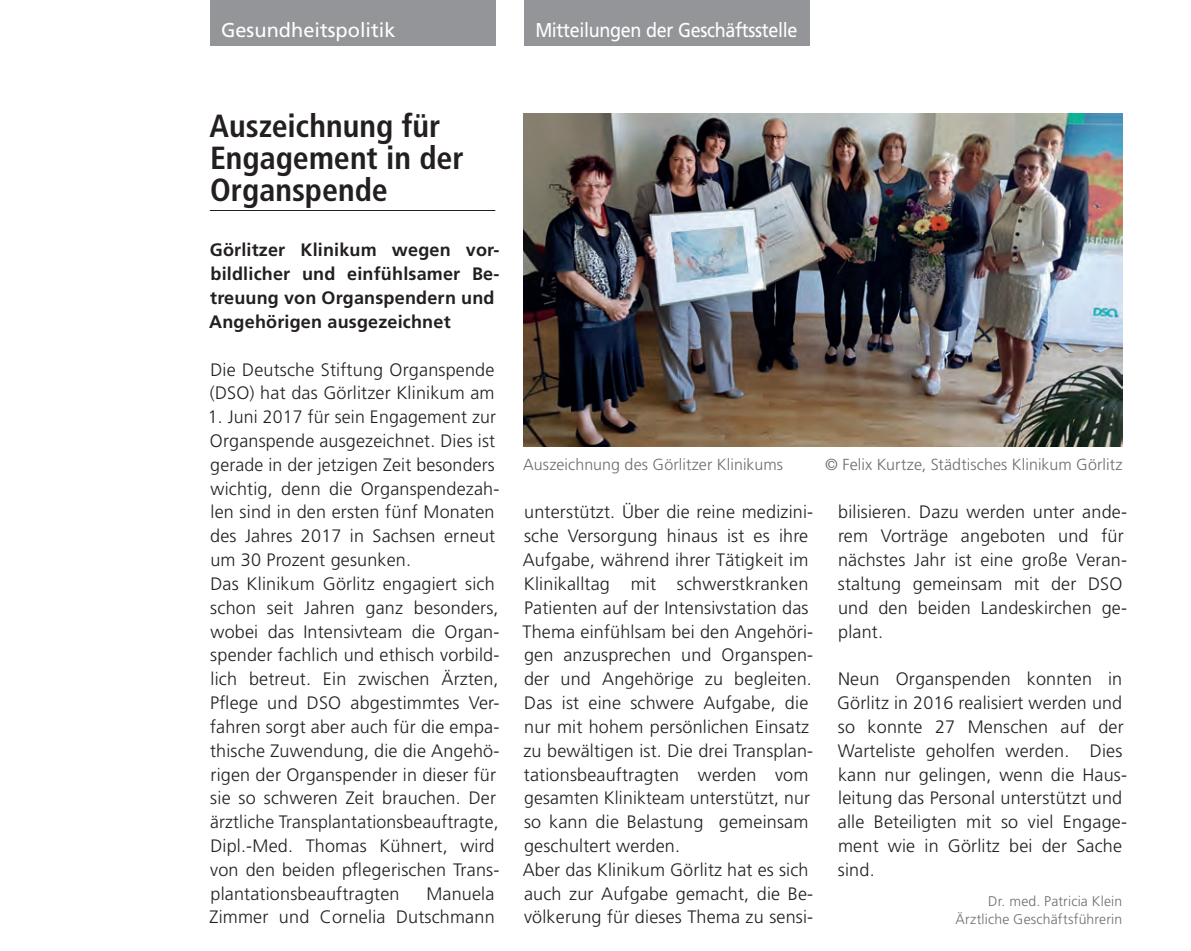
<style>
.page{position:relative;width:1191px;height:951px;background:#fff}
.page>*{position:absolute;margin:0;border:0;box-sizing:border-box;transform-origin:0 0}
.t1{font:700 condensed 32px/32px "Frutiger";color:#231f20}
.t2{font:20px "Frutiger";letter-spacing:-.02em;color:#fff;scale:.9 1}
.t3{font:20px "Frutiger";color:#fff}
.t4{font:300 18px/23.8px "Frutiger";letter-spacing:.01em;color:#231f20}
.t5{font:700 18px/23.8px "Frutiger";letter-spacing:.01em;color:#231f20}
.t6{font:300 16px "Frutiger";letter-spacing:.005em;color:#6c6d70}
.t7{font:300 14px/18px "Frutiger";letter-spacing:.015em;color:#6c6d70;text-align:right}
</style>
<div class="page">
<hr style="left:210px;top:210px;width:285px;height:1px;background:#231f20">
<div style="left:210px;top:0;width:285px;height:45px;background:#939598"></div>
<img style="left:523px;top:113px;width:600px;height:334px">
<div style="left:524px;top:0;width:285px;height:45px;background:#939598"></div>
<p class="t3" style="left:221px;top:18px;width:176px">Gesundheitspolitik</p>
<p class="t2" style="left:535px;top:18px;width:293px">Mitteilungen der Geschäftsstelle</p>
<h1 class="t1" style="left:210px;top:110px;width:256px">Auszeichnung für<br>Engagement in der<br>Organspende</h1>
<p class="t5" style="left:209px;top:238px;width:292px">Görlitzer Klinikum wegen vor&shy;bildlicher und einfühlsamer Be-- treuung von Organspendern und<br>Angehörigen ausgezeichnet</p>
<p class="t4" style="left:210px;top:357px;width:286px">Die Deutsche Stiftung Organspende (DSO) hat das Görlitzer Klinikum am</p>
<p class="t4" style="left:208px;top:405px;width:293px">1. Juni 2017 für sein Engagement zur Organspende ausgezeichnet. Dies ist gerade in der jetzigen Zeit besonders wichtig, denn die Organspendezah&shy;len sind in den ersten fünf Monaten des Jahres 2017 in Sachsen erneut um 30 Prozent gesunken.<br>Das Klinikum Görlitz engagiert sich schon seit Jahren ganz besonders, wobei das Intensivteam die Organ&shy;spender fachlich und ethisch vorbild&shy;lich betreut. Ein zwischen Ärzten, Pflege und DSO abgestimmtes Ver&shy;fahren sorgt aber auch für die empa&shy;thische Zuwendung, die die Angehö&shy;rigen der Organspender in dieser für sie so schweren Zeit brauchen. Der ärztliche Transplantationsbeauftragte, Dipl.-Med. Thomas Kühnert, wird von den beiden pflegerischen Trans&shy;plantationsbeauftragten</p>
<p class="t4" style="left:209px;top:881px;width:287px;text-align:right">Manuela<br>Zimmer und Cornelia Dutschmann</p>
<p class="t6" style="left:523px;top:456px;width:261px">Auszeichnung des Görlitzer Klinikums</p>
<p class="t6" style="left:825px;top:456px;width:299px">© Felix Kurtze, Städtisches Klinikum Görlitz</p>
<p class="t4" style="left:522px;top:500px;width:292px">unterstützt. Über die reine medizini&shy;sche Versorgung hinaus ist es ihre Aufgabe, während ihrer Tätigkeit im Klinikalltag mit schwerstkranken Patienten auf der Intensivstation das Thema einfühlsam bei den Angehöri&shy;gen anzusprechen und Organspen&shy;der und Angehörige zu begleiten.<br>Das ist eine schwere Aufgabe, die nur mit hohem persönlichen Einsatz zu bewältigen ist. Die drei Transplan&shy;tationsbeauftragten werden vom gesamten Klinikteam unterstützt, nur so kann die Belastung gemeinsam geschultert werden.<br>Aber das Klinikum Görlitz hat es sich auch zur Aufgabe gemacht, die Be-- völkerung für dieses Thema zu sensi-</p>
<p class="t4" style="left:838px;top:500px;width:291px">bilisieren. Dazu werden unter ande&shy;rem Vorträge angeboten und für nächstes Jahr ist eine große Veran&shy;staltung gemeinsam mit der DSO und den beiden Landeskirchen ge-- plant.</p>
<p class="t4" style="left:837px;top:667px;width:291px">Neun Organspenden konnten in<br>Görlitz in 2016 realisiert werden und so konnte 27 Menschen auf der<br>Warteliste geholfen werden. Dies kann nur gelingen, wenn die Haus&shy;leitung das Personal unterstützt und alle Beteiligten mit so viel Engage&shy;ment wie in Görlitz bei der Sache sind.</p>
<p class="t7" style="left:955px;top:891px;width:168px">Dr. med. Patricia Klein<br>Ärztliche Geschäftsführerin</p>
</div>
